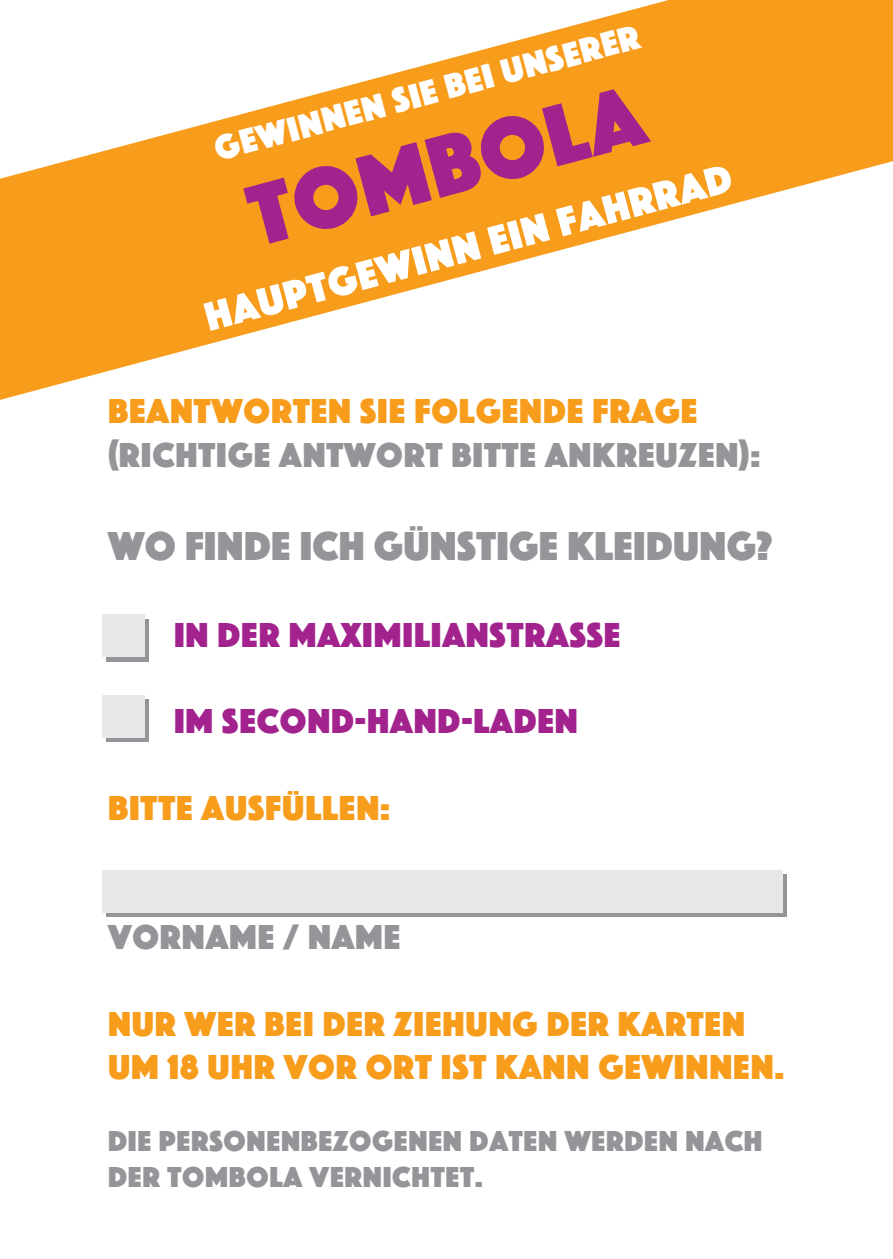
<style>
.page{position:relative;width:893px;height:1259px;background:#fff}
.page>*{position:absolute;margin:0;border:0;box-sizing:border-box;transform-origin:0 0}
.t1{font:90px "Phosphate Solid";color:#a2238e}
.t2{font:42px "Phosphate Solid";letter-spacing:.01em;color:#939598}
.t3{font:42px "Phosphate Solid";color:#fff}
.t4{font:36px/43.2px "Phosphate Solid";letter-spacing:.025em;color:#f89c1c}
.t5{font:36px "Phosphate Solid";letter-spacing:.025em;color:#939598}
.t6{font:36px "Phosphate Solid";letter-spacing:.025em;color:#a2238e}
.t7{font:36px "Phosphate Solid";color:#fff}
.t8{font:30px/36px "Phosphate Solid";letter-spacing:.025em;color:#939598}
</style>
<div class="page">
<div style="left:106px;top:619px;width:43px;height:42px;background:#939598"></div>
<div style="left:106px;top:699px;width:43px;height:43px;background:#939598"></div>
<svg style="left:106px;top:874px;width:681px;height:42px;background:#a7a9ab"></svg>
<div style="left:102px;top:614px;width:43px;height:43px;background:#e6e7e9"></div>
<div style="left:102px;top:695px;width:43px;height:43px;background:#e6e7e9"></div>
<div style="left:102px;top:870px;width:680px;height:42px;background:#e6e7e9"></div>
<svg style="left:0;top:0;width:893px;height:400px;fill:#f89c1c"></svg>
<p class="t7" style="left:208px;top:125px;width:440px;rotate:-15deg">GEWINNEN SIE BEI UNSERER</p>
<p class="t1" style="left:234px;top:156px;width:406px;rotate:-15deg">TOMBOLA</p>
<p class="t3" style="left:198px;top:289px;width:545px;rotate:-15deg">HAUPTGEWINN EIN FAHRRAD</p>
<p class="t4" style="left:108px;top:388px;width:591px">BEANTWORTEN SIE FOLGENDE FRAGE</p>
<p class="t5" style="left:108px;top:429px;width:654px">(RICHTIGE ANTWORT BITTE ANKREUZEN):</p>
<p class="t2" style="left:108px;top:516px;width:666px">WO FINDE ICH GÜNSTIGE KLEIDUNG?</p>
<p class="t6" style="left:174px;top:609px;width:448px">IN DER MAXIMILIANSTRASSE</p>
<p class="t6" style="left:174px;top:695px;width:405px">IM SECOND-HAND-LADEN</p>
<p class="t4" style="left:108px;top:784px;width:284px">BITTE AUSFÜLLEN:</p>
<p class="t5" style="left:108px;top:911px;width:294px">VORNAME / NAME</p>
<p class="t4" style="left:108px;top:1000px;width:678px">NUR WER BEI DER ZIEHUNG DER KARTEN<br>UM 18 UHR VOR ORT IST KANN GEWINNEN.</p>
<p class="t8" style="left:108px;top:1121px;width:656px">DIE PERSONENBEZOGENEN DATEN WERDEN NACH<br>DER TOMBOLA VERNICHTET.</p>
</div>
